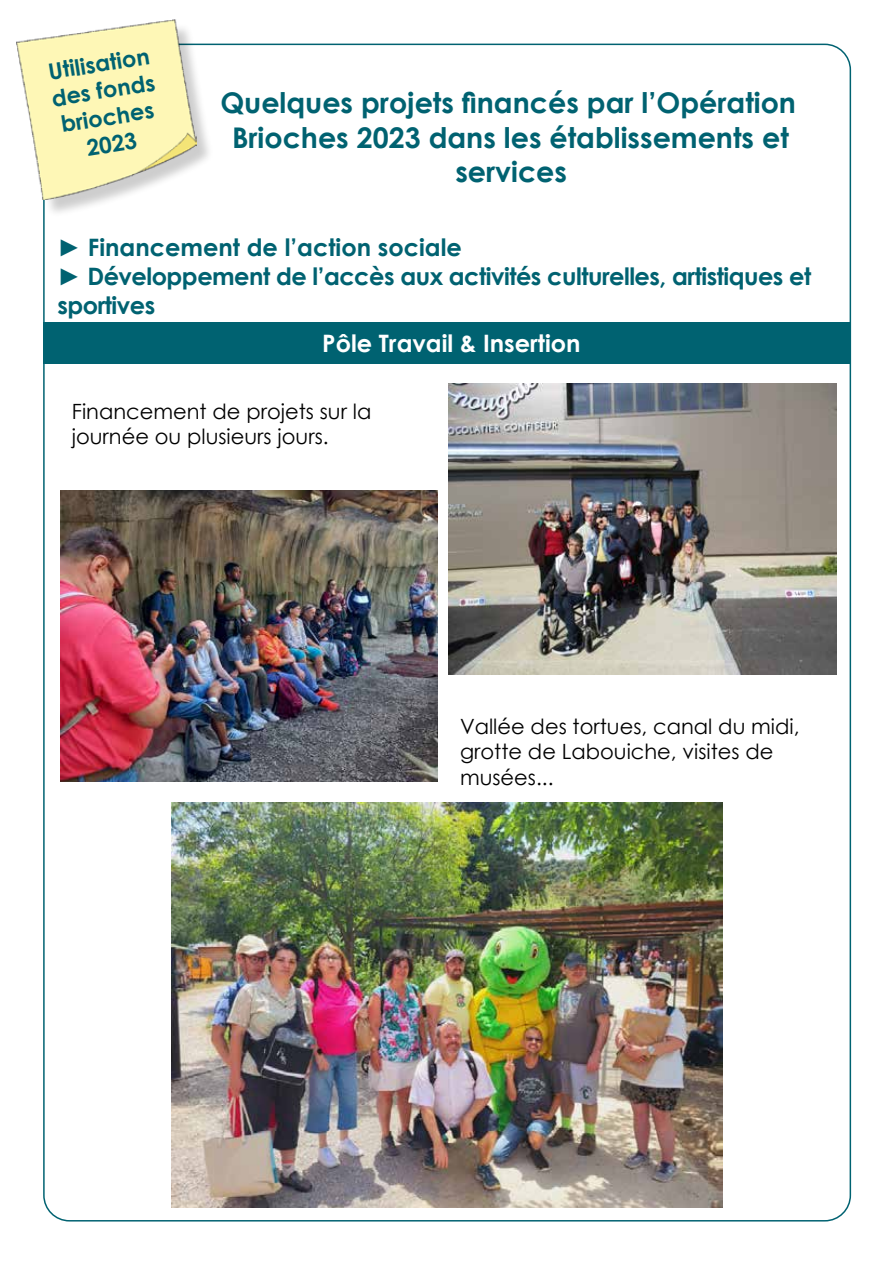
<style>
.page{position:relative;width:893px;height:1263px;background:#fff}
.page>*{position:absolute;margin:0;border:0;box-sizing:border-box;transform-origin:0 0}
.t1{font:700 28.5px/34.2px "Century Gothic";color:#006271;text-align:center}
.t2{font:700 24px/28.8px "Century Gothic";letter-spacing:-.02em;color:#006271}
.t3{font:700 24px "Century Gothic";color:#fff}
.t4{font:700 22.5px/27px "Century Gothic";color:#006271;text-align:center}
.t5{font:21px/25.2px "Century Gothic";color:#000}
</style>
<div class="page">
<img style="left:449px;top:384px;width:388px;height:290px">
<img style="left:172px;top:803px;width:550px;height:404px">
<div style="left:43px;top:322px;width:808px;height:42px;background:#006271"></div>
<img style="left:60px;top:490px;width:377px;height:291px">
<div style="left:19px;top:23px;width:195px;height:195px;background:#000;opacity:.2"></div>
<img style="left:17px;top:20px;width:179px;height:180px">
<p class="t4" style="left:45px;top:57px;width:106px;rotate:-9deg">Utilisation des fonds brioches<br>2023</p>
<h1 class="t1" style="left:220px;top:85px;width:577px">Quelques projets financés par l’Opération<br>Brioches 2023 dans les établissements et services</h1>
<p class="t2" style="left:57px;top:232px;width:755px">► Financement de l’action sociale<br>► Développement de l’accès aux activités culturelles, artistiques et sportives</p>
<p class="t3" style="left:322px;top:325px;width:260px">Pôle Travail &amp; Insertion</p>
<p class="t5" style="left:72px;top:398px;width:301px">Financement de projets sur la journée ou plusieurs jours.</p>
<p class="t5" style="left:460px;top:714px;width:341px">Vallée des tortues, canal du midi, grotte de Labouiche, visites de musées...</p>
</div>
